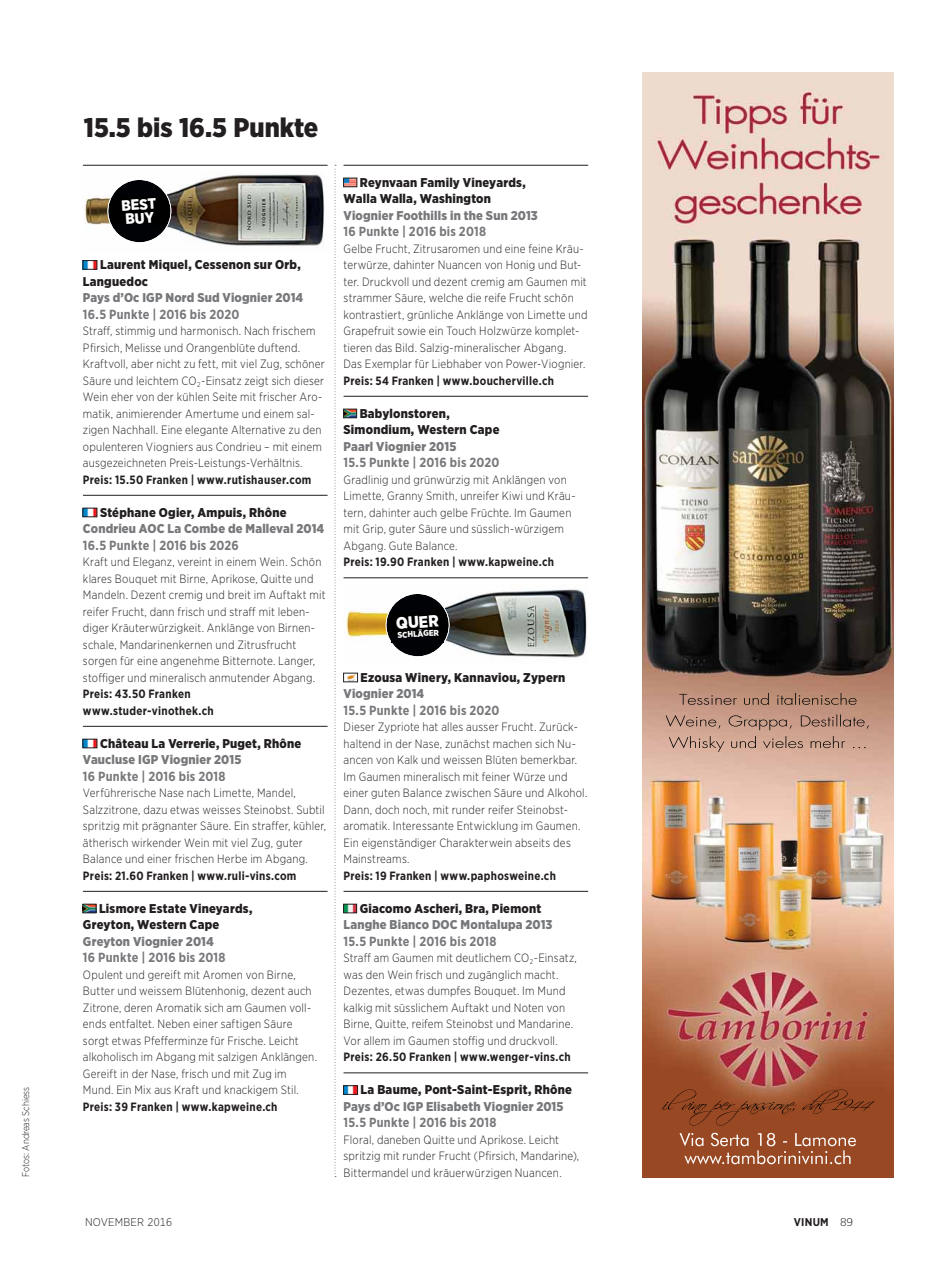
<style>
.page{position:relative;width:936px;height:1263px;background:#fff}
.page>*{position:absolute;margin:0;border:0;box-sizing:border-box;transform-origin:0 0}
.t1{font:900 27px "Gotham Narrow";color:#231f20}
.t2{font:900 16.5px "Gotham Narrow";color:#fff}
.t3{font:900 15px/13.5px "Gotham Narrow";color:#fff}
.t4{font:700 13.2px "Gotham Narrow";letter-spacing:.02em;color:#77787b;scale:.95 1}
.t5{font:900 12.75px/16.5px "Gotham Narrow";letter-spacing:.02em;color:#231f20}
.t6{font:900 12.75px "Gotham Narrow";letter-spacing:.01em;color:#77787b}
.t7{font:300 12px/16.5px "Gotham Narrow";letter-spacing:.02em;color:#231f20;scale:.95 1}
.t8{font:700 12px/16.5px "Gotham Narrow";letter-spacing:.025em;color:#231f20;scale:.95 1}
.t9{font:300 11.25px "Gotham Narrow";letter-spacing:.02em;color:#231f20}
.t10{font:700 11.25px "Gotham Narrow";letter-spacing:.02em;color:#231f20}
.t11{font:300 9.75px "Gotham Narrow";color:#231f20;scale:.95 1}
.t12{font:900 8.4px "Gotham Narrow";color:#fff}
.s1{font-weight:300}
</style>
<div class="page">
<svg style="left:334px;top:165px;width:2px;height:1012px"></svg>
<img style="left:642px;top:72px;width:251px;height:1106px">
<img style="left:662px;top:1089px;width:34px;height:21px">
<img style="left:679px;top:1133px;width:96px;height:13px">
<img style="left:679px;top:694px;width:57px;height:11px">
<hr style="left:343px;top:165px;width:245px;height:1px;background:#231f20">
<hr style="left:343px;top:396px;width:245px;height:1px;background:#231f20">
<hr style="left:343px;top:577px;width:245px;height:1px;background:#231f20">
<hr style="left:343px;top:891px;width:245px;height:1px;background:#231f20">
<hr style="left:343px;top:1072px;width:245px;height:1px;background:#231f20">
<img style="left:345px;top:180px;width:10px;height:5px">
<div style="left:343px;top:178px;width:14px;height:9px;border:1px solid #231f20"></div>
<svg style="left:345px;top:411px;width:9px;height:5px"></svg>
<div style="left:343px;top:409px;width:13px;height:9px;border:1px solid #231f20"></div>
<img style="left:346px;top:589px;width:241px;height:69px">
<img style="left:347px;top:675px;width:8px;height:5px">
<svg style="left:345px;top:906px;width:9px;height:5px"></svg>
<div style="left:343px;top:904px;width:13px;height:9px;border:1px solid #231f20"></div>
<img style="left:345px;top:1088px;width:10px;height:4px">
<hr style="left:83px;top:165px;width:244px;height:1px;background:#231f20">
<hr style="left:83px;top:495px;width:244px;height:1px;background:#231f20">
<hr style="left:83px;top:726px;width:244px;height:1px;background:#231f20">
<hr style="left:83px;top:891px;width:244px;height:1px;background:#231f20">
<img style="left:84px;top:174px;width:241px;height:72px">
<img style="left:85px;top:263px;width:10px;height:4px">
<img style="left:85px;top:510px;width:10px;height:5px">
<img style="left:85px;top:741px;width:10px;height:5px">
<svg style="left:85px;top:906px;width:9px;height:5px"></svg>
<div style="left:83px;top:904px;width:13px;height:9px;border:1px solid #231f20"></div>
<svg style="left:106px;top:178px;width:66px;height:66px"></svg>
<div style="left:117px;top:194px;width:43px;height:35px;background:#000"></div>
<svg style="left:384px;top:592px;width:66px;height:66px"></svg>
<div style="left:392px;top:610px;width:51px;height:32px;background:#000"></div>
<p class="t11" style="left:20px;top:1177px;width:96px;rotate:-90deg">Fotos: Andreas Schiess</p>
<h1 class="t1" style="left:84px;top:110px;width:236px">15.5 bis 16.5 Punkte</h1>
<p class="t3" style="left:121px;top:199px;width:36px;rotate:-4deg">BEST<br>BUY</p>
<p class="t5" style="left:83px;top:256px;width:219px;text-indent:17px">Laurent Miquel, Cessenon sur Orb,<br>Languedoc</p>
<p class="t6" style="left:83px;top:289px;width:222px">Pays d’Oc IGP Nord Sud Viognier 2014</p>
<p class="t4" style="left:83px;top:306px;width:166px">16.5 Punkte | 2016 bis 2020</p>
<p class="t7" style="left:83px;top:323px;width:256px">Straff, stimmig und harmonisch. Nach frischem Pfirsich, Melisse und Orangenblüte duftend.<br>Kraftvoll, aber nicht zu fett, mit viel Zug, schöner Säure und leichtem CO<sub>2</sub>-Einsatz zeigt sich dieser Wein eher von der kühlen Seite mit frischer Aro&shy;matik, animierender Amertume und einem sal&shy;zigen Nachhall. Eine elegante Alternative zu den opulenteren Viogniers aus Condrieu – mit einem ausgezeichneten Preis-Leistungs-Verhältnis.</p>
<p class="t8" style="left:83px;top:471px;width:242px">Preis: 15.50 Franken | www.rutishauser.com</p>
<p class="t5" style="left:100px;top:504px;width:188px">Stéphane Ogier, Ampuis, Rhône</p>
<p class="t6" style="left:83px;top:520px;width:243px">Condrieu AOC La Combe de Malleval 2014</p>
<p class="t4" style="left:83px;top:537px;width:166px">16.5 Punkte | 2016 bis 2026</p>
<p class="t7" style="left:83px;top:554px;width:257px">Kraft und Eleganz, vereint in einem Wein. Schön klares Bouquet mit Birne, Aprikose, Quitte und Mandeln. Dezent cremig und breit im Auftakt mit reifer Frucht, dann frisch und straff mit leben&shy;diger Kräuterwürzigkeit. Anklänge von Birnen&shy;schale, Mandarinenkernen und Zitrusfrucht sorgen für eine angenehme Bitternote. Langer, stoffiger und mineralisch anmutender Abgang.</p>
<p class="t8" style="left:83px;top:686px;width:139px">Preis: 43.50 Franken www.studer-vinothek.ch</p>
<p class="t5" style="left:100px;top:735px;width:203px">Château La Verrerie, Puget, Rhône</p>
<p class="t6" style="left:83px;top:751px;width:160px">Vaucluse IGP Viognier 2015</p>
<p class="t4" style="left:83px;top:768px;width:152px">16 Punkte | 2016 bis 2018</p>
<p class="t7" style="left:83px;top:785px;width:258px">Verführerische Nase nach Limette, Mandel, Salzzitrone, dazu etwas weisses Steinobst. Subtil spritzig mit prägnanter Säure. Ein straffer, kühler, ätherisch wirkender Wein mit viel Zug, guter Balance und einer frischen Herbe im Abgang.</p>
<p class="t8" style="left:83px;top:867px;width:226px">Preis: 21.60 Franken | www.ruli-vins.com</p>
<p class="t5" style="left:83px;top:900px;width:171px;text-indent:16px">Lismore Estate Vineyards,<br>Greyton, Western Cape</p>
<p class="t6" style="left:83px;top:933px;width:132px">Greyton Viognier 2014</p>
<p class="t4" style="left:83px;top:949px;width:152px">16 Punkte | 2016 bis 2018</p>
<p class="t7" style="left:83px;top:966px;width:248px">Opulent und gereift mit Aromen von Birne, Butter und weissem Blütenhonig, dezent auch Zitrone, deren Aromatik sich am Gaumen voll&shy;ends entfaltet. Neben einer saftigen Säure sorgt etwas Pfefferminze für Frische. Leicht alkoholisch im Abgang mit salzigen Anklängen.<br>Gereift in der Nase, frisch und mit Zug im Mund. Ein Mix aus Kraft und knackigem Stil.</p>
<p class="t8" style="left:83px;top:1098px;width:206px">Preis: 39 Franken | www.kapweine.ch</p>
<p class="t9" style="left:85px;top:1215px;width:88px">NOVEMBER 2016</p>
<p class="t5" style="left:343px;top:174px;width:184px;text-indent:16px">Reynvaan Family Vineyards,<br>Walla Walla, Washington</p>
<p class="t6" style="left:343px;top:207px;width:196px">Viognier Foothills in the Sun 2013</p>
<p class="t4" style="left:343px;top:223px;width:152px">16 Punkte | 2016 bis 2018</p>
<p class="t7" style="left:343px;top:240px;width:258px">Gelbe Frucht, Zitrusaromen und eine feine Kräu&shy;terwürze, dahinter Nuancen von Honig und But&shy;ter. Druckvoll und dezent cremig am Gaumen mit strammer Säure, welche die reife Frucht schön kontrastiert, grünliche Anklänge von Limette und Grapefruit sowie ein Touch Holzwürze komplet&shy;tieren das Bild. Salzig-mineralischer Abgang.<br>Das Exemplar für Liebhaber von Power-Viognier.</p>
<p class="t8" style="left:343px;top:372px;width:223px">Preis: 54 Franken | www.boucherville.ch</p>
<p class="t5" style="left:343px;top:405px;width:157px;text-indent:16px">Babylonstoren,<br>Simondium, Western Cape</p>
<p class="t6" style="left:343px;top:438px;width:114px">Paarl Viognier 2015</p>
<p class="t4" style="left:343px;top:454px;width:166px">15.5 Punkte | 2016 bis 2020</p>
<p class="t7" style="left:343px;top:471px;width:246px">Gradlinig und grünwürzig mit Anklängen von Limette, Granny Smith, unreifer Kiwi und Kräu&shy;tern, dahinter auch gelbe Früchte. Im Gaumen mit Grip, guter Säure und süsslich-würzigem Abgang. Gute Balance.</p>
<p class="t8" style="left:343px;top:554px;width:223px">Preis: 19.90 Franken | www.kapweine.ch</p>
<h2 class="t2" style="left:395px;top:612px;width:44px;rotate:-4deg">QUER</h2>
<p class="t12" style="left:397px;top:630px;width:43px;rotate:-4deg">SCHLÄGER</p>
<p class="t5" style="left:360px;top:669px;width:206px">Ezousa Winery, Kannaviou, Zypern</p>
<p class="t6" style="left:343px;top:685px;width:82px">Viognier 2014</p>
<p class="t4" style="left:343px;top:702px;width:166px">15.5 Punkte | 2016 bis 2020</p>
<p class="t7" style="left:343px;top:719px;width:258px">Dieser Zypriote hat alles ausser Frucht. Zurück&shy;haltend in der Nase, zunächst machen sich Nu&shy;ancen von Kalk und weissen Blüten bemerkbar.<br>Im Gaumen mineralisch mit feiner Würze und einer guten Balance zwischen Säure und Alkohol.<br>Dann, doch noch, mit runder reifer Steinobst&shy;aromatik. Interessante Entwicklung im Gaumen.<br>Ein eigenständiger Charakterwein abseits des Mainstreams.</p>
<p class="t8" style="left:343px;top:867px;width:225px">Preis: 19 Franken | www.paphosweine.ch</p>
<p class="t5" style="left:360px;top:900px;width:183px">Giacomo Ascheri, Bra, Piemont</p>
<p class="t6" style="left:343px;top:916px;width:210px">Langhe Bianco DOC Montalupa 2013</p>
<p class="t4" style="left:343px;top:933px;width:163px">15.5 Punkte | 2016 bis 2018</p>
<p class="t7" style="left:343px;top:950px;width:247px">Straff am Gaumen mit deutlichem CO<sub>2</sub>-Einsatz, was den Wein frisch und zugänglich macht.<br>Dezentes, etwas dumpfes Bouquet. Im Mund kalkig mit süsslichem Auftakt und Noten von Birne, Quitte, reifem Steinobst und Mandarine.<br>Vor allem im Gaumen stoffig und druckvoll.</p>
<p class="t8" style="left:343px;top:1049px;width:241px">Preis: 26.50 Franken | www.wenger-vins.ch</p>
<p class="t5" style="left:360px;top:1081px;width:213px">La Baume, Pont-Saint-Esprit, Rhône</p>
<p class="t6" style="left:343px;top:1098px;width:221px">Pays d’Oc IGP Elisabeth Viognier 2015</p>
<p class="t4" style="left:343px;top:1114px;width:163px">15.5 Punkte | 2016 bis 2018</p>
<p class="t7" style="left:343px;top:1131px;width:250px">Floral, daneben Quitte und Aprikose. Leicht spritzig mit runder Frucht (Pfirsich, Mandarine),<br>Bittermandel und kräuerwürzigen Nuancen.</p>
<p class="t10" style="left:793px;top:1215px;width:61px">VINUM <span class="s1">89</span></p>
</div>
